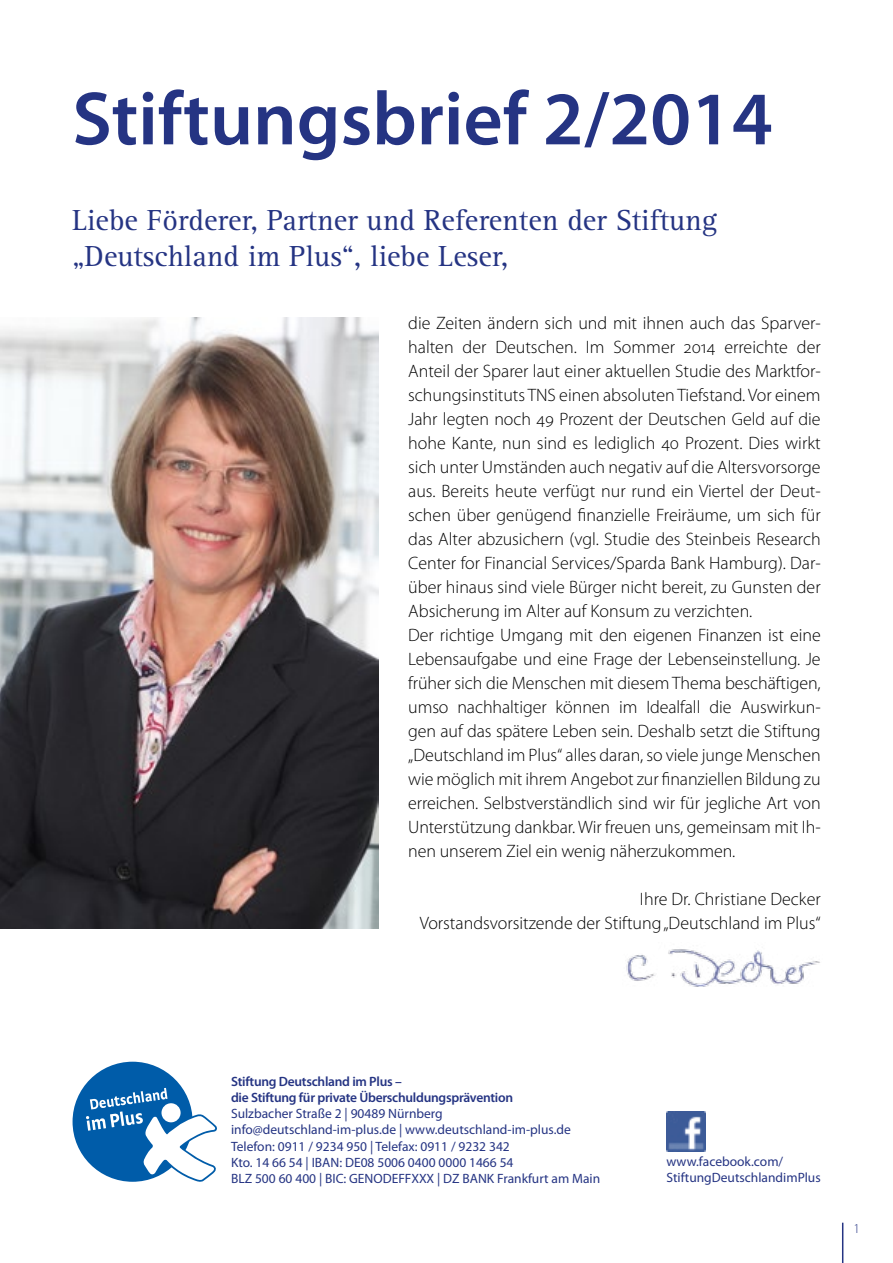
<style>
.page{position:relative;width:893px;height:1263px;background:#fff}
.page>*{position:absolute;margin:0;border:0;box-sizing:border-box;transform-origin:0 0}
.t1{font:600 76.2px "Myriad Pro";color:#253483}
.t2{font:30px/36px "Rotis Serif";color:#253483}
.t3{font:300 18px/24px "Myriad Pro";color:#000}
.t4{font:13.5px/16.2px "Myriad Pro";color:#253483}
.t5{font:600 13.5px/16.2px "Myriad Pro";letter-spacing:-.02em;color:#253483}
.t6{font:300 13.5px "Myriad Pro";color:#253483}
</style>
<div class="page">
<div style="left:73px;top:1062px;width:120px;height:120px;background:#005ca9;border-radius:50%"></div>
<svg style="left:86px;top:1088px;width:131px;height:94px"></svg>
<hr style="left:842px;top:1223px;width:1px;height:40px;background:#253483">
<img style="left:0;top:318px;width:378px;height:611px">
<img style="left:666px;top:1112px;width:40px;height:39px">
<img style="left:626px;top:949px;width:194px;height:37px">
<h1 class="t1" style="left:72px;top:70px;width:702px">Stiftungsbrief 2/2014</h1>
<h2 class="t2" style="left:72px;top:203px;width:647px">Liebe Förderer, Partner und Referenten der Stiftung „Deutschland im Plus“, liebe Leser,</h2>
<p class="t3" style="left:408px;top:311px;width:414px">die Zeiten ändern sich und mit ihnen auch das Sparver&shy;halten der Deutschen. Im Sommer 2014 erreichte der Anteil der Sparer laut einer aktuellen Studie des Marktfor&shy;schungsinstituts TNS einen absoluten Tiefstand. Vor einem Jahr legten noch 49 Prozent der Deutschen Geld auf die hohe Kante, nun sind es lediglich 40 Prozent. Dies wirkt sich unter Umständen auch negativ auf die Altersvorsorge aus. Bereits heute verfügt nur rund ein Viertel der Deut&shy;schen über genügend finanzielle Freiräume, um sich für das Alter abzusichern (vgl. Studie des Steinbeis Research Center for Financial Services/Sparda Bank Hamburg). Dar&shy;über hinaus sind viele Bürger nicht bereit, zu Gunsten der Absicherung im Alter auf Konsum zu verzichten.<br>Der richtige Umgang mit den eigenen Finanzen ist eine Lebensaufgabe und eine Frage der Lebenseinstellung. Je früher sich die Menschen mit diesem Thema beschäftigen, umso nachhaltiger können im Idealfall die Auswirkun&shy;gen auf das spätere Leben sein. Deshalb setzt die Stiftung „Deutschland im Plus“ alles daran, so viele junge Menschen wie möglich mit ihrem Angebot zur finanziellen Bildung zu erreichen. Selbstverständlich sind wir für jegliche Art von Unterstützung dankbar. Wir freuen uns, gemeinsam mit Ih&shy;nen unserem Ziel ein wenig näherzukommen.</p>
<p class="t3" style="left:420px;top:886px;width:403px;text-align:right">Ihre Dr. Christiane Decker<br>Vorstandsvorsitzende der Stiftung „Deutschland im Plus“</p>
<p class="t5" style="left:231px;top:1073px;width:284px">Stiftung Deutschland im Plus –<br>die Stiftung für private Überschuldungsprävention</p>
<p class="t4" style="left:231px;top:1105px;width:371px">Sulzbacher Straße 2 | 90489 Nürnberg info@deutschland-im-plus.de | www.deutschland-im-plus.de Telefon: 0911 / 9234 950 | Telefax: 0911 / 9232 342<br>Kto. 14 66 54 | IBAN: DE08 5006 0400 0000 1466 54<br>BLZ 500 60 400 | BIC: GENODEFFXXX | DZ BANK Frankfurt am Main</p>
<p class="t4" style="left:666px;top:1153px;width:156px">www.facebook.com/<br>StiftungDeutschlandimPlus</p>
<p class="t6" style="left:853px;top:1220px;width:8px">1</p>
</div>
